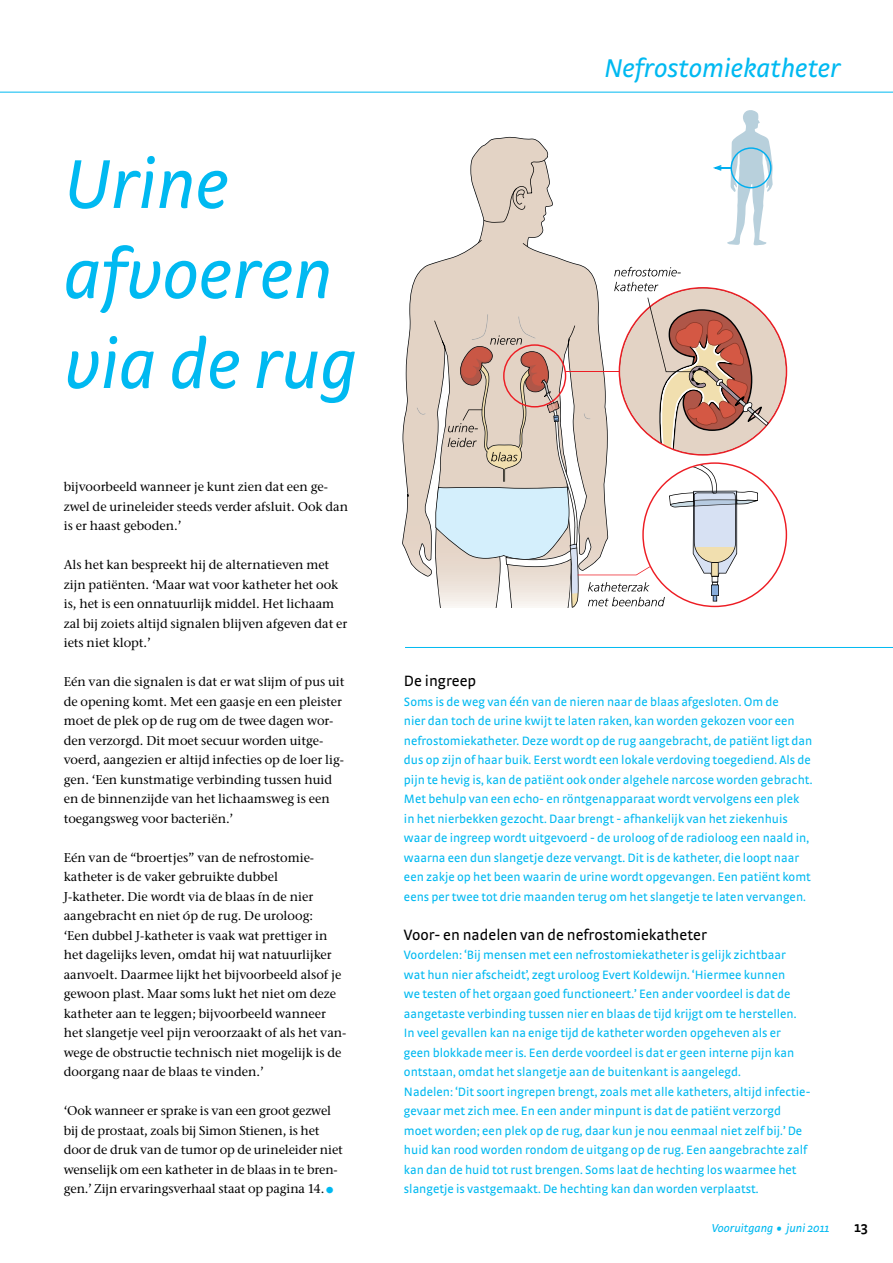
<style>
.page{position:relative;width:893px;height:1263px;background:#fff}
.page>*{position:absolute;margin:0;border:0;box-sizing:border-box;transform-origin:0 0}
.t1{font:italic 72.75px/90px "Strada";color:#00b9f1}
.t2{font:italic 27px "Strada TF";color:#00b9f1}
.t3{font:15.75px "Strada TF";color:#000}
.t4{font:600 15px "Strada";color:#000}
.t5{font:12.75px/19.5px "Strada TF";color:#00b9f1}
.t6{font:500 12.75px/19.5px "Stone Serif ITC";color:#000}
.t7{font:italic 12px "Strada";color:#00b9f1}
.s1{font-size:22.5px;color:#00b9f1}
.s2{font-size:21px}
</style>
<div class="page">
<svg style="left:402px;top:137px;width:194px;height:440px"></svg>
<svg style="left:713px;top:110px;width:60px;height:136px"></svg>
<svg style="left:523px;top:243px;width:5px;height:4px"></svg>
<svg style="left:417px;top:407px;width:9px;height:8px"></svg>
<svg style="left:614px;top:267px;width:67px;height:9px"></svg>
<svg style="left:484px;top:160px;width:61px;height:63px;background:#dacbbd"></svg>
<svg style="left:478px;top:240px;width:4px;height:3px"></svg>
<svg style="left:434px;top:282px;width:353px;height:326px"></svg>
<hr style="left:0;top:92px;width:893px;height:1px;background:#00b9f1">
<hr style="left:405px;top:647px;width:488px;height:1px;background:#00b9f1">
<p class="t1" style="left:64px;top:138px;width:295px">Urine afvoeren via de rug</p>
<p class="t6" style="left:64px;top:477px;width:286px">bijvoorbeeld wanneer je kunt zien dat een ge&shy;zwel de urineleider steeds verder afsluit. Ook dan is er haast geboden.’</p>
<p class="t6" style="left:64px;top:555px;width:285px">Als het kan bespreekt hij de alternatieven met zijn patiënten. ‘Maar wat voor katheter het ook is, het is een onnatuurlijk middel. Het lichaam zal bij zoiets altijd signalen blijven afgeven dat er iets niet klopt.’</p>
<p class="t6" style="left:64px;top:672px;width:282px">Eén van die signalen is dat er wat slijm of pus uit de opening komt. Met een gaasje en een pleister moet de plek op de rug om de twee dagen wor&shy;den verzorgd. Dit moet secuur worden uitge&shy;voerd, aangezien er altijd infecties op de loer lig&shy;gen. ‘Een kunstmatige verbinding tussen huid en de binnenzijde van het lichaamsweg is een toegangsweg voor bacteriën.’</p>
<p class="t6" style="left:64px;top:847px;width:284px">Eén van de “broertjes” van de nefrostomie&shy;katheter is de vaker gebruikte dubbel<br>J-katheter. Die wordt via de blaas ín de nier aangebracht en niet óp de rug. De uroloog:<br>‘Een dubbel J-katheter is vaak wat prettiger in het dagelijks leven, omdat hij wat natuurlijker aanvoelt. Daarmee lijkt het bijvoorbeeld alsof je gewoon plast. Maar soms lukt het niet om deze katheter aan te leggen; bijvoorbeeld wanneer het slangetje veel pijn veroorzaakt of als het van&shy;wege de obstructie technisch niet mogelijk is de doorgang naar de blaas te vinden.’</p>
<p class="t6" style="left:64px;top:1101px;width:281px">‘Ook wanneer er sprake is van een groot gezwel bij de prostaat, zoals bij Simon Stienen, is het door de druk van de tumor op de urineleider niet wenselijk om een katheter in de blaas in te bren&shy;gen.’ Zijn ervaringsverhaal staat op pagina 14.<span class="s1">•</span></p>
<p class="t2" style="left:604px;top:53px;width:238px">Nefrostomiekatheter</p>
<p class="t3" style="left:404px;top:672px;width:74px">De ingreep</p>
<p class="t5" style="left:404px;top:691px;width:410px">Soms is de weg van één van de nieren naar de blaas afgesloten. Om de<br>nier dan toch de urine kwijt te laten raken, kan worden gekozen voor een nefrostomiekatheter. Deze wordt op de rug aangebracht, de patiënt ligt dan dus op zijn of haar buik. Eerst wordt een lokale verdoving toegediend. Als de pijn te hevig is, kan de patiënt ook onder algehele narcose worden gebracht.<br>Met behulp van een echo- en röntgenapparaat wordt vervolgens een plek in het nierbekken gezocht. Daar brengt - afhankelijk van het ziekenhuis waar de ingreep wordt uitgevoerd - de uroloog of de radioloog een naald in, waarna een dun slangetje deze vervangt. Dit is de katheter, die loopt naar een zakje op het been waarin de urine wordt opgevangen. Een patiënt komt eens per twee tot drie maanden terug om het slangetje te laten vervangen.</p>
<p class="t3" style="left:404px;top:925px;width:304px">Voor- en nadelen van de nefrostomiekatheter</p>
<p class="t5" style="left:404px;top:945px;width:408px">Voordelen: ‘Bij mensen met een nefrostomiekatheter is gelijk zichtbaar<br>wat hun nier afscheidt’, zegt uroloog Evert Koldewijn. ‘Hiermee kunnen<br>we testen of het orgaan goed functioneert.’ Een ander voordeel is dat de aangetaste verbinding tussen nier en blaas de tijd krijgt om te herstellen.<br>In veel gevallen kan na enige tijd de katheter worden opgeheven als er geen blokkade meer is. Een derde voordeel is dat er geen interne pijn kan ontstaan, omdat het slangetje aan de buitenkant is aangelegd.<br>Nadelen: ‘Dit soort ingrepen brengt, zoals met alle katheters, altijd infectie&shy;gevaar met zich mee. En een ander minpunt is dat de patiënt verzorgd moet worden; een plek op de rug, daar kun je nou eenmaal niet zelf bij.’ De huid kan rood worden rondom de uitgang op de rug. Een aangebrachte zalf kan dan de huid tot rust brengen. Soms laat de hechting los waarmee het slangetje is vastgemaakt. De hechting kan dan worden verplaatst.</p>
<p class="t7" style="left:712px;top:1221px;width:119px">Vooruitgang <span class="s2">•</span> juni 2011</p>
<p class="t4" style="left:854px;top:1218px;width:15px">13</p>
</div>
